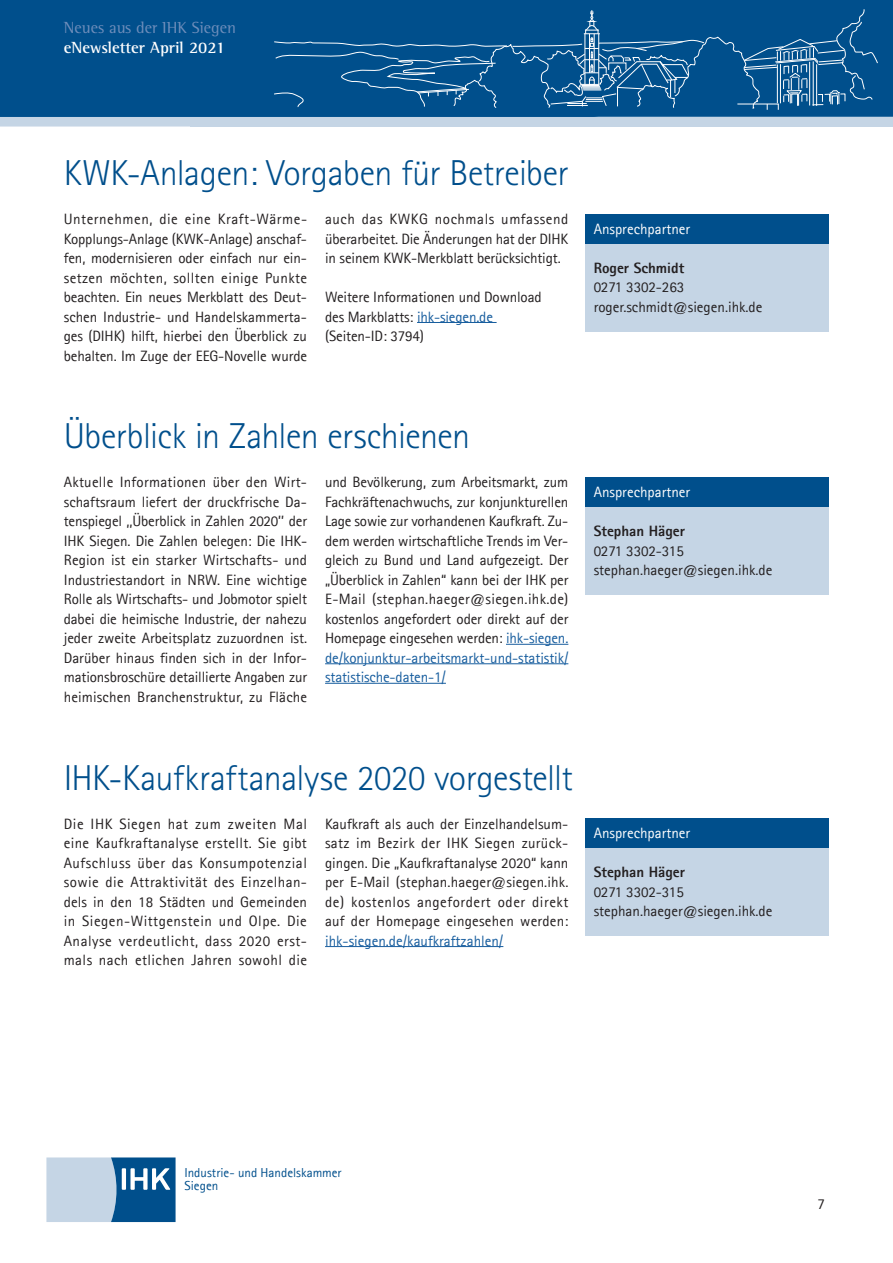
<style>
.page{position:relative;width:893px;height:1263px;background:#fff}
.page>*{position:absolute;margin:0;border:0;box-sizing:border-box;transform-origin:0 0}
.t1{font:225px "Rotis Semi Serif";color:#004f8c}
.H2_5{font:300 36px "Rotis Sans Serif";letter-spacing:-.015em;color:#004f8c}
.t2{font:16.5px "Rotis Semi Serif";color:#6f8ebb}
.t3{font:700 16.5px "Rotis Semi Serif";color:#fff}
.Fließtext{font:15px/19.5px "Agfa Rotis Sans Serif";letter-spacing:-.005em;color:#231f20;text-align:justify}
.Fließtext-2{font:15px "Agfa Rotis Sans Serif";color:#fff}
.Fließtext-3{font:700 15px "Agfa Rotis Sans Serif";color:#231f20}
.t4{font:13.05px/13.4px "Agfa Rotis Sans Serif";color:#004f8c}
.s1{color:#175d9e}
</style>
<div class="page">
<div style="left:0;top:117px;width:893px;height:10px;background:#c5d5e5"></div>
<div style="left:0;top:0;width:893px;height:117px;background:#004f8c"></div>
<svg style="left:46px;top:1157px;width:130px;height:65px;background:#79a1c2"></svg>
<svg style="left:274px;top:9px;width:604px;height:103px;background:#125b94"></svg>
<hr style="left:506px;top:644px;width:62px;height:1px;background:#175d9e">
<hr style="left:325px;top:663px;width:243px;height:1px;background:#175d9e">
<hr style="left:325px;top:683px;width:121px;height:1px;background:#175d9e">
<div style="left:585px;top:507px;width:244px;height:88px;background:#c5d5e5"></div>
<div style="left:585px;top:478px;width:244px;height:29px;background:#004f8c"></div>
<hr style="left:325px;top:946px;width:178px;height:1px;background:#175d9e">
<div style="left:585px;top:848px;width:244px;height:88px;background:#c5d5e5"></div>
<div style="left:585px;top:819px;width:244px;height:29px;background:#004f8c"></div>
<hr style="left:417px;top:322px;width:80px;height:1px;background:#175d9e">
<div style="left:585px;top:244px;width:244px;height:87px;background:#c5d5e5"></div>
<div style="left:585px;top:214px;width:244px;height:29px;background:#004f8c"></div>
<p class="t2" style="left:64px;top:18px;width:174px">Neues aus der IHK Siegen</p>
<p class="t3" style="left:64px;top:37px;width:163px">eNewsletter April 2021</p>
<h1 class="t1" style="left:-8px;top:-22px;width:914px">Berufsbild</h1>
<p class="H2_5" style="left:64px;top:152px;width:507px">KWK-Anlagen: Vorgaben für Betreiber</p>
<p class="Fließtext" style="left:64px;top:209px;width:245px">Unternehmen, die eine Kraft-Wärme-Kopplungs-Anlage (KWK-Anlage) anschaf&shy;fen, modernisieren oder einfach nur ein&shy;setzen möchten, sollten einige Punkte beachten. Ein neues Merkblatt des Deut&shy;schen Industrie- und Handelskammerta&shy;ges (DIHK) hilft, hierbei den Überblick zu behalten. Im Zuge der EEG-Novelle wurde</p>
<p class="Fließtext" style="left:325px;top:209px;width:245px">auch das KWKG nochmals umfassend überarbeitet. Die Änderungen hat der DIHK in seinem KWK-Merkblatt berücksichtigt.</p>
<p class="Fließtext-2" style="left:594px;top:220px;width:98px">Ansprechpartner</p>
<p class="Fließtext-3" style="left:594px;top:258px;width:92px">Roger Schmidt</p>
<p class="Fließtext" style="left:594px;top:277px;width:92px">0271 3302-263</p>
<p class="Fließtext" style="left:594px;top:297px;width:170px">roger.schmidt@siegen.ihk.de</p>
<p class="Fließtext" style="left:325px;top:287px;width:218px;text-align:left">Weitere Informationen und Download des Markblatts: <span class="s1">ihk-siegen.de </span>(Seiten-ID: 3794)</p>
<p class="H2_5" style="left:64px;top:415px;width:408px">Überblick in Zahlen erschienen</p>
<p class="Fließtext" style="left:64px;top:472px;width:245px">Aktuelle Informationen über den Wirt&shy;schaftsraum liefert der druckfrische Da&shy;tenspiegel ,,Überblick in Zahlen 2020’’ der IHK Siegen. Die Zahlen belegen: Die IHK-Region ist ein starker Wirtschafts- und Industriestandort in NRW. Eine wichtige Rolle als Wirtschafts- und Jobmotor spielt dabei die heimische Industrie, der nahezu jeder zweite Arbeitsplatz zuzuordnen ist.<br>Darüber hinaus finden sich in der Infor&shy;mationsbroschüre detaillierte Angaben zur heimischen Branchenstruktur, zu Fläche</p>
<p class="Fließtext" style="left:325px;top:472px;width:245px">und Bevölkerung, zum Arbeitsmarkt, zum Fachkräftenachwuchs, zur konjunkturellen Lage sowie zur vorhandenen Kaufkraft. Zu&shy;dem werden wirtschaftliche Trends im Ver&shy;gleich zu Bund und Land aufgezeigt. Der „Überblick in Zahlen“ kann bei der IHK per E-Mail (stephan.haeger@siegen.ihk.de) kostenlos angefordert oder direkt auf der Homepage eingesehen werden: <span class="s1">ihk-siegen. de/konjunktur-arbeitsmarkt-und-statistik/ statistische-daten-1/</span></p>
<p class="Fließtext-2" style="left:594px;top:483px;width:98px">Ansprechpartner</p>
<p class="Fließtext-3" style="left:594px;top:521px;width:93px">Stephan Häger</p>
<p class="Fließtext" style="left:594px;top:541px;width:92px">0271 3302-315</p>
<p class="Fließtext" style="left:594px;top:560px;width:180px">stephan.haeger@siegen.ihk.de</p>
<p class="H2_5" style="left:64px;top:757px;width:510px">IHK-Kaufkraftanalyse 2020 vorgestellt</p>
<p class="Fließtext" style="left:64px;top:814px;width:245px">Die IHK Siegen hat zum zweiten Mal eine Kaufkraftanalyse erstellt. Sie gibt Aufschluss über das Konsumpotenzial sowie die Attraktivität des Einzelhan&shy;dels in den 18 Städten und Gemeinden in Siegen-Wittgenstein und Olpe. Die Analyse verdeutlicht, dass 2020 erst&shy;mals nach etlichen Jahren sowohl die</p>
<p class="Fließtext" style="left:325px;top:814px;width:245px">Kaufkraft als auch der Einzelhandelsum&shy;satz im Bezirk der IHK Siegen zurück&shy;gingen. Die „Kaufkraftanalyse 2020“ kann per E-Mail (stephan.haeger@siegen.ihk. de) kostenlos angefordert oder direkt auf der Homepage eingesehen werden: <span class="s1">ihk-siegen.de/kaufkraftzahlen/</span></p>
<p class="Fließtext-2" style="left:594px;top:824px;width:98px">Ansprechpartner</p>
<p class="Fließtext-3" style="left:594px;top:863px;width:93px">Stephan Häger</p>
<p class="Fließtext" style="left:594px;top:882px;width:92px">0271 3302-315</p>
<p class="Fließtext" style="left:594px;top:901px;width:180px">stephan.haeger@siegen.ihk.de</p>
<p class="t4" style="left:184px;top:1165px;width:159px">Industrie- und Handelskammer<br>Siegen</p>
<p class="Fließtext" style="left:817px;top:1194px;width:9px">7</p>
</div>
